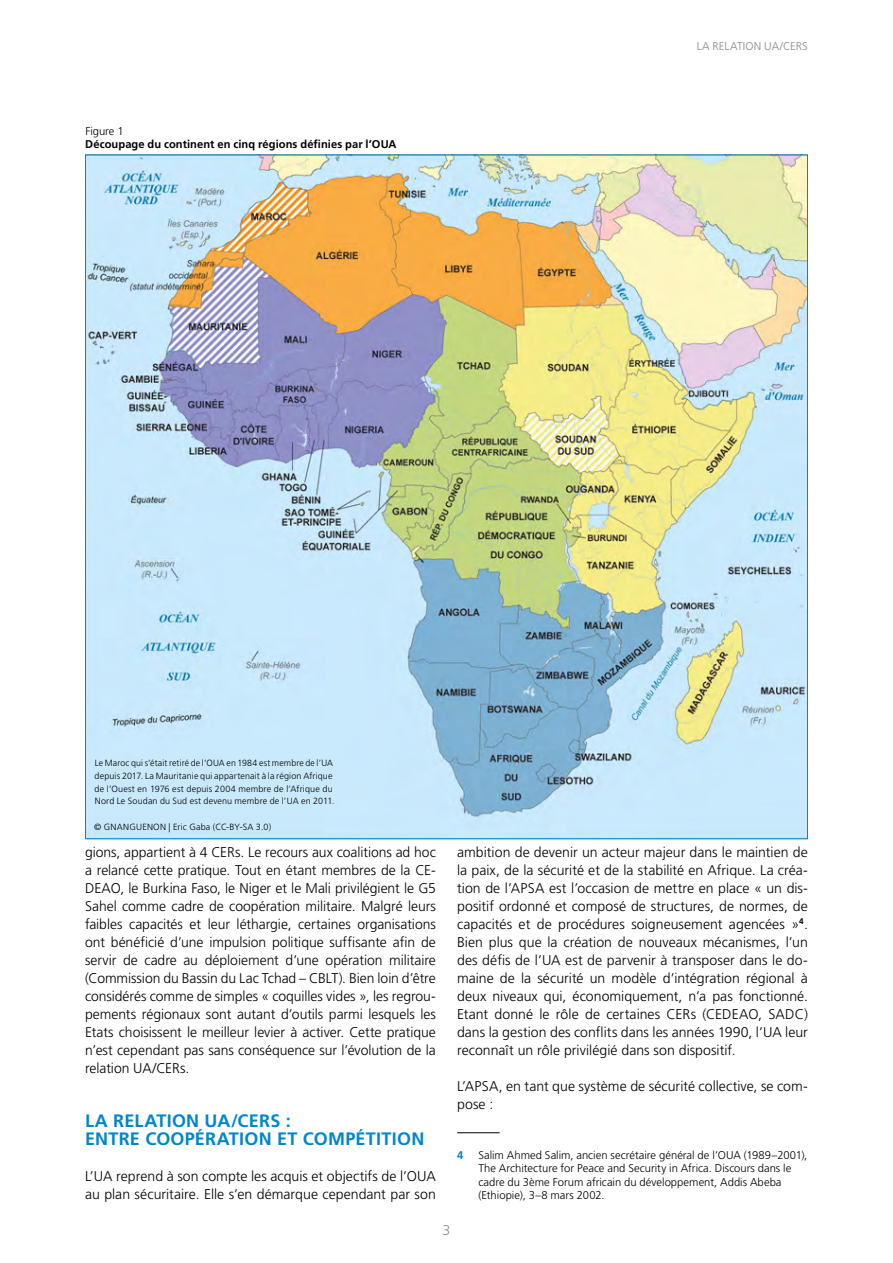
<style>
.page{position:relative;width:893px;height:1263px;background:#fff}
.page>*{position:absolute;margin:0;border:0;box-sizing:border-box;transform-origin:0 0}
.t1{font:700 18px/18px "Frutiger LT Std";letter-spacing:.01em;color:#0086ce}
.t2{font:300 14.1px/18px "Frutiger LT Std";color:#000;text-align:justify}
.t3{font:300 14.1px "Frutiger LT Std";color:#878787}
.t4{font:300 11.25px/13.5px "Frutiger LT Std";color:#000}
.t5{font:700 11.25px "Frutiger LT Std";letter-spacing:.005em;color:#000}
.t6{font:300 11.25px "Frutiger LT Std";letter-spacing:-.01em;color:#878787}
.t7{font:700 11.25px "Frutiger LT Std";color:#0086ce}
.t8{font:300 9px/12.8px "Frutiger LT Std";letter-spacing:.015em;color:#000}
</style>
<div class="page">
<hr style="left:457px;top:1132px;width:43px;height:1px;background:#000">
<img style="left:87px;top:157px;width:719px;height:680px">
<p class="t4" style="left:85px;top:124px;width:40px">Figure 1</p>
<p class="t5" style="left:85px;top:138px;width:313px">Découpage du continent en cinq régions définies par l’OUA</p>
<p class="t6" style="left:697px;top:40px;width:23px">La relation</p>
<p class="t6" style="left:764px;top:40px;width:44px">UA/CERs</p>
<p class="t8" style="left:94px;top:757px;width:242px">Le Maroc qui s’était retiré de l’OUA en 1984 est membre de l’UA depuis 2017. La Mauritanie qui appartenait à la région Afrique de l’Ouest en 1976 est depuis 2004 membre de l’Afrique du Nord Le Soudan du Sud est devenu membre de l’UA en 2011.</p>
<p class="t8" style="left:94px;top:820px;width:179px">© GNANGUENON | Eric Gaba (CC-BY-SA 3.0)</p>
<p class="t2" style="left:85px;top:843px;width:352px">gions, appartient à 4 CERs. Le recours aux coalitions ad hoc a relancé cette pratique. Tout en étant membres de la CE-DEAO, le Burkina Faso, le Niger et le Mali privilégient le G5<br>Sahel comme cadre de coopération militaire. Malgré leurs faibles capacités et leur léthargie, certaines organisations ont bénéficié d’une impulsion politique suffisante afin de servir de cadre au déploiement d’une opération militaire (Commission du Bassin du Lac Tchad – CBLT). Bien loin d’être considérés comme de simples « coquilles vides », les regrou&shy;pements régionaux sont autant d’outils parmi lesquels les Etats choisissent le meilleur levier à activer. Cette pratique n’est cependant pas sans conséquence sur l’évolution de la relation UA/CERs.</p>
<p class="t1" style="left:85px;top:1112px;width:341px">LA RELATION UA/CERS :<br>ENTRE COOPÉRATION ET COMPÉTITION</p>
<p class="t2" style="left:85px;top:1167px;width:352px">L’UA reprend à son compte les acquis et objectifs de l’OUA au plan sécuritaire. Elle s’en démarque cependant par son</p>
<p class="t2" style="left:457px;top:843px;width:352px">ambition de devenir un acteur majeur dans le maintien de la paix, de la sécurité et de la stabilité en Afrique. La créa&shy;tion de l’APSA est l’occasion de mettre en place « un dis&shy;positif ordonné et composé de structures, de normes, de capacités et de procédures soigneusement agencées »<sup>4</sup>.<br>Bien plus que la création de nouveaux mécanismes, l’un des défis de l’UA est de parvenir à transposer dans le do&shy;maine de la sécurité un modèle d’intégration régional à deux niveaux qui, économiquement, n’a pas fonctionné.<br>Etant donné le rôle de certaines CERs (CEDEAO, SADC) dans la gestion des conflits dans les années 1990, l’UA leur reconnaît un rôle privilégié dans son dispositif.</p>
<p class="t2" style="left:457px;top:1077px;width:352px">L’APSA, en tant que système de sécurité collective, se com&shy;pose :</p>
<p class="t7" style="left:457px;top:1148px;width:8px">4</p>
<p class="t4" style="left:478px;top:1148px;width:330px">Salim Ahmed Salim, ancien secrétaire général de l’OUA (1989–2001), The Architecture for Peace and Security in Africa. Discours dans le cadre du 3ème Forum africain du développement, Addis Abeba (Ethiopie), 3–8 mars 2002.</p>
<p class="t3" style="left:443px;top:1222px;width:9px">3</p>
</div>
